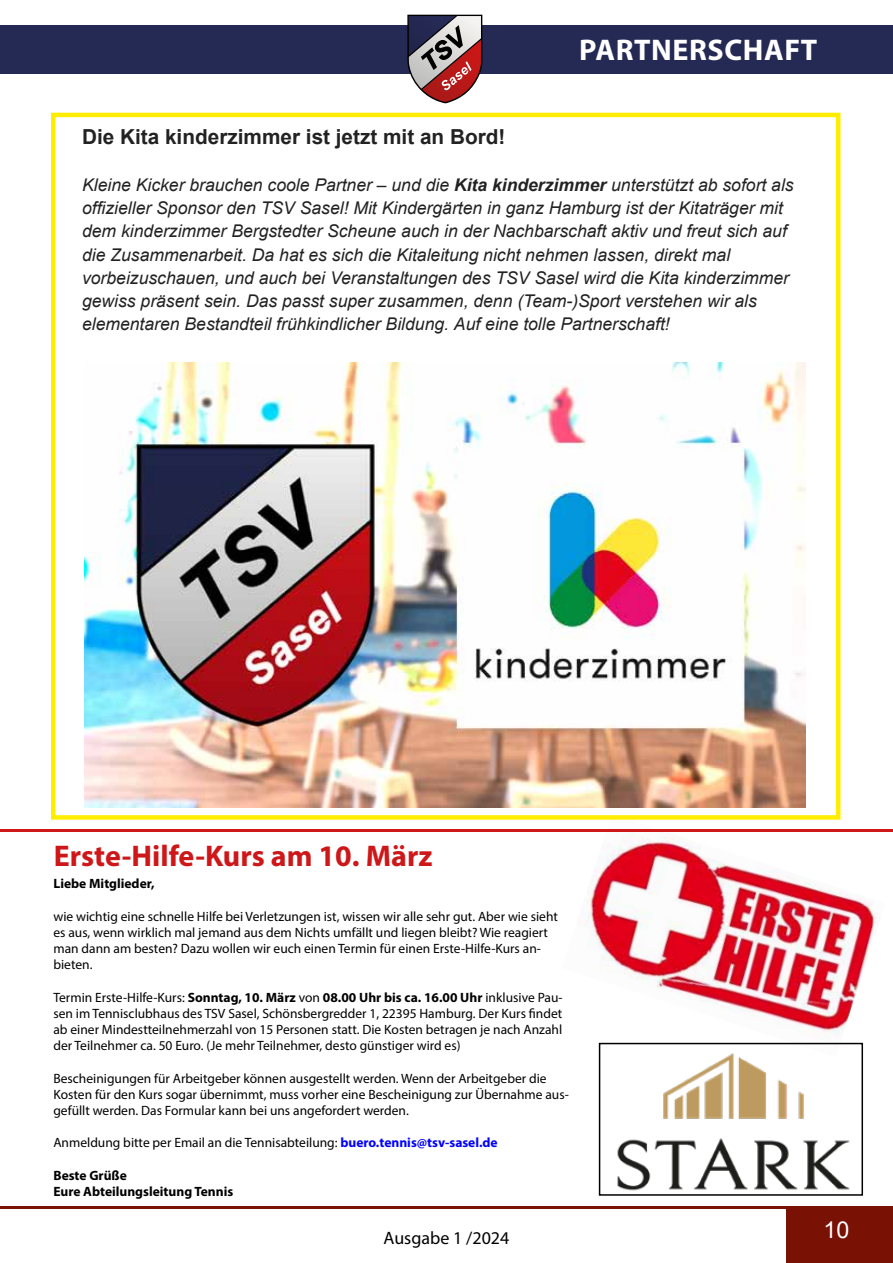
<style>
.page{position:relative;width:893px;height:1263px;background:#fff}
.page>*{position:absolute;margin:0;border:0;box-sizing:border-box;transform-origin:0 0}
.t1{font:700 30px "Myriad Pro";color:#cd1719}
.t2{font:700 30px "Myriad Pro";letter-spacing:.02em;color:#fff}
.t3{font:23.25px "Arial";color:#fff}
.t4{font:700 20.7px "Arial";color:#222}
.t5{font:18px "Myriad Pro";color:#000}
.t6{font:italic 17.55px/23.1px "Arial";color:#222}
.t7{font:13.5px/16.2px "Myriad Pro";color:#000}
.t8{font:700 13.5px/16.2px "Myriad Pro";color:#000}
.s1{font-weight:700}
.s2{font-weight:700;color:#00f}
</style>
<div class="page">
<hr style="left:0;top:1206px;width:893px;height:3px;background:#791205">
<div style="left:0;top:26px;width:893px;height:48px;background:#242a54"></div>
<svg style="left:406px;top:15px;width:76px;height:88px"></svg>
<div style="left:787px;top:1208px;width:106px;height:55px;background:#791205"></div>
<img style="left:584px;top:814px;width:294px;height:243px">
<hr style="left:0;top:829px;width:893px;height:3px;background:#cd1719">
<div style="left:53px;top:115px;width:785px;height:702px;background:#fff"></div>
<img style="left:84px;top:362px;width:722px;height:446px">
<div style="left:51px;top:113px;width:789px;height:707px;border:4px solid #ffed00"></div>
<img style="left:609px;top:1048px;width:248px;height:143px">
<div style="left:599px;top:1043px;width:264px;height:153px;border:2px solid #000"></div>
<h1 class="t2" style="left:579px;top:30px;width:239px">PARTNERSCHAFT</h1>
<h3 class="t4" style="left:82px;top:123px;width:425px">Die Kita kinderzimmer ist jetzt mit an Bord!</h3>
<p class="t6" style="left:82px;top:174px;width:713px">Kleine Kicker brauchen coole Partner – und die <span class="s1">Kita kinderzimmer</span> unterstützt ab sofort als offizieller Sponsor den TSV Sasel! Mit Kindergärten in ganz Hamburg ist der Kitaträger mit dem kinderzimmer Bergstedter Scheune auch in der Nachbarschaft aktiv und freut sich auf die Zusammenarbeit. Da hat es sich die Kitaleitung nicht nehmen lassen, direkt mal vorbeizuschauen, und auch bei Veranstaltungen des TSV Sasel wird die Kita kinderzimmer gewiss präsent sein. Das passt super zusammen, denn (Team-)Sport verstehen wir als elementaren Bestandteil frühkindlicher Bildung. Auf eine tolle Partnerschaft!</p>
<h1 class="t1" style="left:54px;top:836px;width:380px">Erste-Hilfe-Kurs am 10. März</h1>
<p class="t8" style="left:53px;top:875px;width:103px">Liebe Mitglieder,</p>
<p class="t7" style="left:53px;top:908px;width:506px">wie wichtig eine schnelle Hilfe bei Verletzungen ist, wissen wir alle sehr gut. Aber wie sieht es aus, wenn wirklich mal jemand aus dem Nichts umfällt und liegen bleibt? Wie reagiert man dann am besten? Dazu wollen wir euch einen Termin für einen Erste-Hilfe-Kurs an&shy;bieten.</p>
<p class="t7" style="left:53px;top:989px;width:511px;text-align:justify">Termin Erste-Hilfe-Kurs: <span class="s1">Sonntag, 10. März</span> von <span class="s1">08.00 Uhr bis ca. 16.00 Uhr</span> inklusive Pau&shy;sen im Tennisclubhaus des TSV Sasel, Schönsbergredder 1, 22395 Hamburg. Der Kurs findet ab einer Mindestteilnehmerzahl von 15 Personen statt. Die Kosten betragen je nach Anzahl der Teilnehmer ca. 50 Euro. (Je mehr Teilnehmer, desto günstiger wird es)</p>
<p class="t7" style="left:53px;top:1070px;width:517px">Bescheinigungen für Arbeitgeber können ausgestellt werden. Wenn der Arbeitgeber die<br>Kosten für den Kurs sogar übernimmt, muss vorher eine Bescheinigung zur Übernahme aus&shy;gefüllt werden. Das Formular kann bei uns angefordert werden.</p>
<p class="t7" style="left:53px;top:1134px;width:446px">Anmeldung bitte per Email an die Tennisabteilung: <span class="s2">buero.tennis@tsv-sasel.de</span></p>
<p class="t8" style="left:53px;top:1167px;width:181px">Beste Grüße<br>Eure Abteilungsleitung Tennis</p>
<h3 class="t5" style="left:384px;top:1226px;width:127px">Ausgabe 1 /2024</h3>
<h2 class="t3" style="left:823px;top:1214px;width:27px">10</h2>
</div>
